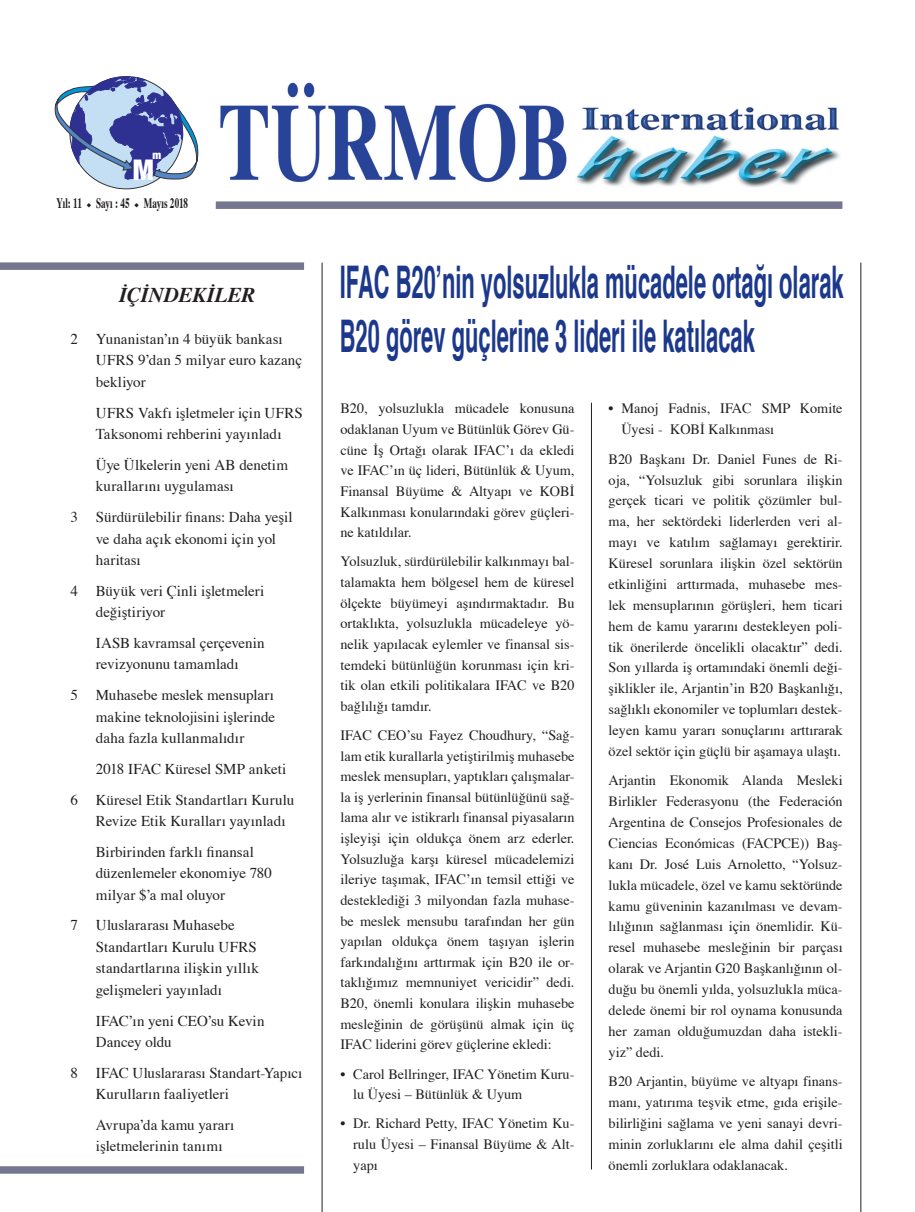
<style>
.page{position:relative;width:915px;height:1212px;background:#fff}
.page>*{position:absolute;margin:0;border:0;box-sizing:border-box;transform-origin:0 0}
.t1{font:700 45px/54px "Helvetica";color:#1b388c;scale:.49 1}
.t2{font:900 condensed 28.65px "Helvetica Neue";color:#fff}
.Sutun_yazi{font:italic 700 21px "Times";letter-spacing:-.01em;color:#231f20}
.T_Haber_içindekiler{font:15px/21.5px "Times";letter-spacing:.005em;color:#231f20}
.Paragraf_Stili_1{font:700 14.4px "Times";letter-spacing:.005em;color:#231f20;scale:.63 1}
.T_Haber_metin{font:14.25px/20.9px "Times";color:#231f20;text-align:justify}
.t3{font:900 condensed 11.55px "Helvetica Neue";color:#fff}
.s1{font-family:"Minion Pro";font-weight:400;font-size:10.8px}
</style>
<div class="page">
<hr style="left:321px;top:263px;width:1px;height:949px;background:#231f20">
<hr style="left:591px;top:403px;width:1px;height:766px;background:#231f20">
<hr style="left:860px;top:263px;width:1px;height:949px;background:#231f20">
<img style="left:220px;top:82px;width:620px;height:106px">
<svg style="left:55px;top:76px;width:143px;height:113px"></svg>
<div style="left:216px;top:201px;width:626px;height:8px;background:#757791"></div>
<div style="left:0;top:262px;width:304px;height:8px;background:#757791"></div>
<div style="left:0;top:1166px;width:304px;height:8px;background:#757791"></div>
<p class="t3" style="left:152px;top:146px;width:10px">m</p>
<p class="t2" style="left:133px;top:146px;width:23px">M</p>
<p class="Paragraf_Stili_1" style="left:57px;top:193px;width:210px">Yıl: 11 <span class="s1">◆</span> Sayı : 45 <span class="s1">◆</span> Mayıs 2018</p>
<p class="Sutun_yazi" style="left:119px;top:281px;width:138px">İÇİNDEKİLER</p>
<p class="T_Haber_içindekiler" style="left:96px;top:329px;width:207px;text-indent:-26px">2 Yunanistan’ın 4 büyük bankası<br>UFRS 9’dan 5 milyar euro kazanç bekliyor</p>
<p class="T_Haber_içindekiler" style="left:96px;top:403px;width:208px">UFRS Vakfı işletmeler için UFRS<br>Taksonomi rehberini yayınladı</p>
<p class="T_Haber_içindekiler" style="left:96px;top:455px;width:193px">Üye Ülkelerin yeni AB denetim kurallarını uygulaması</p>
<p class="T_Haber_içindekiler" style="left:96px;top:507px;width:198px;text-indent:-26px">3 Sürdürülebilir finans: Daha yeşil ve daha açık ekonomi için yol haritası</p>
<p class="T_Haber_içindekiler" style="left:96px;top:581px;width:170px;text-indent:-26px">4 Büyük veri Çinli işletmeleri değiştiriyor</p>
<p class="T_Haber_içindekiler" style="left:96px;top:633px;width:170px">IASB kavramsal çerçevenin revizyonunu tamamladı</p>
<p class="T_Haber_içindekiler" style="left:96px;top:685px;width:181px;text-align:justify;text-indent:-26px">5 Muhasebe meslek mensupları makine teknolojisini işlerinde daha fazla kullanmalıdır</p>
<p class="T_Haber_içindekiler" style="left:96px;top:759px;width:192px">2018 IFAC Küresel SMP anketi</p>
<p class="T_Haber_içindekiler" style="left:96px;top:790px;width:200px;text-indent:-26px">6 Küresel Etik Standartları Kurulu<br>Revize Etik Kuralları yayınladı</p>
<p class="T_Haber_içindekiler" style="left:96px;top:842px;width:177px">Birbirinden farklı finansal düzenlemeler ekonomiye 780 milyar $’a mal oluyor</p>
<p class="T_Haber_içindekiler" style="left:96px;top:915px;width:164px;text-indent:-26px">7 Uluslararası Muhasebe<br>Standartları Kurulu UFRS standartlarına ilişkin yıllık gelişmeleri yayınladı</p>
<p class="T_Haber_içindekiler" style="left:96px;top:1010px;width:170px">IFAC’ın yeni CEO’su Kevin<br>Dancey oldu</p>
<p class="T_Haber_içindekiler" style="left:96px;top:1063px;width:208px;text-indent:-26px">8 IFAC Uluslararası Standart-Yapıcı<br>Kurulların faaliyetleri</p>
<p class="T_Haber_içindekiler" style="left:96px;top:1115px;width:140px">Avrupa’da kamu yararı işletmelerinin tanımı</p>
<p class="t1" style="left:339px;top:256px;width:1029px">IFAC B20’nin yolsuzlukla mücadele ortağı olarak<br>B20 görev güçlerine 3 lideri ile katılacak</p>
<p class="T_Haber_metin" style="left:340px;top:399px;width:235px">B20, yolsuzlukla mücadele konusuna odaklanan Uyum ve Bütünlük Görev Gü&shy;cüne İş Ortağı olarak IFAC’ı da ekledi ve IFAC’ın üç lideri, Bütünlük &amp; Uyum, Finansal Büyüme &amp; Altyapı ve KOBİ Kalkınması konularındaki görev güçleri&shy;ne katıldılar.</p>
<p class="T_Haber_metin" style="left:340px;top:552px;width:235px">Yolsuzluk, sürdürülebilir kalkınmayı bal&shy;talamakta hem bölgesel hem de küresel ölçekte büyümeyi aşındırmaktadır. Bu ortaklıkta, yolsuzlukla mücadeleye yö&shy;nelik yapılacak eylemler ve finansal sis&shy;temdeki bütünlüğün korunması için kri&shy;tik olan etkili politikalara IFAC ve B20 bağlılığı tamdır.</p>
<p class="T_Haber_metin" style="left:340px;top:725px;width:235px">IFAC CEO’su Fayez Choudhury, “Sağ&shy;lam etik kurallarla yetiştirilmiş muhasebe meslek mensupları, yaptıkları çalışmalar&shy;la iş yerlerinin finansal bütünlüğünü sağ&shy;lama alır ve istikrarlı finansal piyasaların işleyişi için oldukça önem arz ederler.<br>Yolsuzluğa karşı küresel mücadelemizi ileriye taşımak, IFAC’ın temsil ettiği ve desteklediği 3 milyondan fazla muhase&shy;be meslek mensubu tarafından her gün yapılan oldukça önem taşıyan işlerin farkındalığını arttırmak için B20 ile or&shy;taklığımız memnuniyet vericidir” dedi.<br>B20, önemli konulara ilişkin muhasebe mesleğinin de görüşünü almak için üç IFAC liderini görev güçlerine ekledi:</p>
<p class="T_Haber_metin" style="left:353px;top:1064px;width:223px;text-indent:-13px">• Carol Bellringer, IFAC Yönetim Kuru&shy;lu Üyesi – Bütünlük &amp; Uyum</p>
<p class="T_Haber_metin" style="left:353px;top:1114px;width:223px;text-indent:-13px">• Dr. Richard Petty, IFAC Yönetim Ku&shy;rulu Üyesi – Finansal Büyüme &amp; Alt&shy;yapı</p>
<p class="T_Haber_metin" style="left:621px;top:399px;width:223px;text-indent:-13px">• Manoj Fadnis, IFAC SMP Komite<br>Üyesi - KOBİ Kalkınması</p>
<p class="T_Haber_metin" style="left:608px;top:449px;width:235px">B20 Başkanı Dr. Daniel Funes de Ri&shy;oja, “Yolsuzluk gibi sorunlara ilişkin gerçek ticari ve politik çözümler bul&shy;ma, her sektördeki liderlerden veri al&shy;mayı ve katılım sağlamayı gerektirir.<br>Küresel sorunlara ilişkin özel sektörün etkinliğini arttırmada, muhasebe mes&shy;lek mensuplarının görüşleri, hem ticari hem de kamu yararını destekleyen poli&shy;tik önerilerde öncelikli olacaktır” dedi.<br>Son yıllarda iş ortamındaki önemli deği&shy;şiklikler ile, Arjantin’in B20 Başkanlığı, sağlıklı ekonomiler ve toplumları destek&shy;leyen kamu yararı sonuçlarını arttırarak özel sektör için güçlü bir aşamaya ulaştı.</p>
<p class="T_Haber_metin" style="left:608px;top:771px;width:235px">Arjantin Ekonomik Alanda Mesleki Birlikler Federasyonu (the Federación Argentina de Consejos Profesionales de Ciencias Económicas (FACPCE)) Baş&shy;kanı Dr. José Luis Arnoletto, “Yolsuz&shy;lukla mücadele, özel ve kamu sektöründe kamu güveninin kazanılması ve devam&shy;lılığının sağlanması için önemlidir. Kü&shy;resel muhasebe mesleğinin bir parçası olarak ve Arjantin G20 Başkanlığının ol&shy;duğu bu önemli yılda, yolsuzlukla müca&shy;delede önemi bir rol oynama konusunda her zaman olduğumuzdan daha istekli&shy;yiz” dedi.</p>
<p class="T_Haber_metin" style="left:608px;top:1072px;width:235px">B20 Arjantin, büyüme ve altyapı finans&shy;manı, yatırıma teşvik etme, gıda erişile&shy;bilirliğini sağlama ve yeni sanayi devri&shy;minin zorluklarını ele alma dahil çeşitli önemli zorluklara odaklanacak.</p>
</div>
